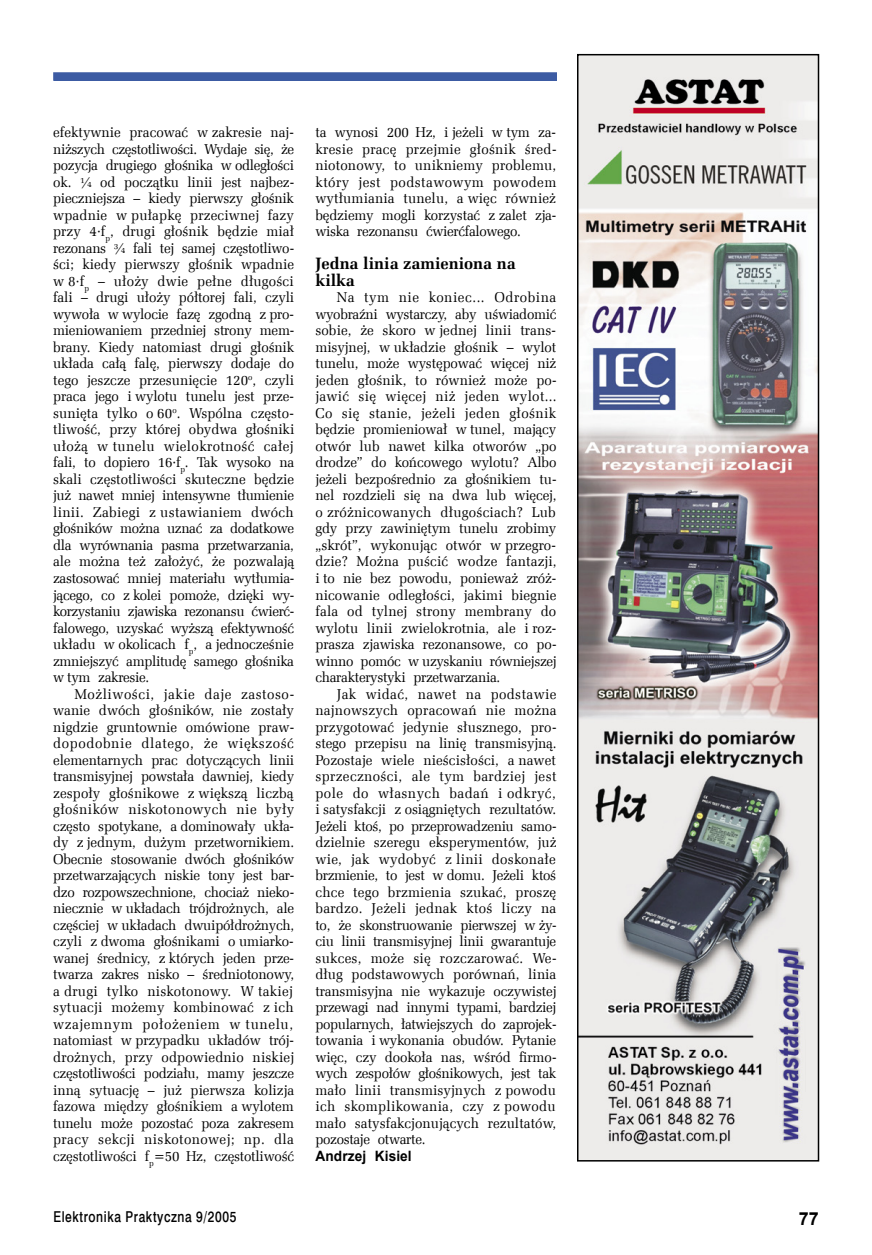
<style>
.page{position:relative;width:872px;height:1255px;background:#fff}
.page>*{position:absolute;margin:0;border:0;box-sizing:border-box;transform-origin:0 0}
.t1{font:700 18px "Arial";color:#000}
.t2{font:700 16.5px/16.5px "Zapf Ellipt EU";color:#000}
.t3{font:15px "Swis 721 Md EU";letter-spacing:.05em;color:#000;scale:.8 1}
.t4{font:14.25px/16.5px "Zapf Ellipt EU";letter-spacing:-.025em;color:#000;text-align:justify;scale:.96 1}
.t5{font:700 14.25px "Arial";letter-spacing:.005em;color:#000;scale:.96 1}
</style>
<div class="page">
<div style="left:54px;top:73px;width:679px;height:7px;background:#3c5ba3"></div>
<div style="left:53px;top:72px;width:681px;height:9px;border:2px solid #3c5ba3"></div>
<div style="left:556px;top:46px;width:290px;height:75px;background:#fff"></div>
<img style="left:580px;top:57px;width:236px;height:1101px">
<div style="left:577px;top:54px;width:242px;height:1107px;border:2px solid #000"></div>
<p class="t4" style="left:53px;top:124px;width:253px">efektywnie pracować w zakresie naj&shy;niższych częstotliwości. Wydaje się, że pozycja drugiego głośnika w odległości ok. ¼ od początku linii jest najbez&shy;pieczniejsza – kiedy pierwszy głośnik wpadnie w pułapkę przeciwnej fazy przy 4·f<sub>p</sub>, drugi głośnik będzie miał rezonans ¾ fali tej samej częstotliwo&shy;ści; kiedy pierwszy głośnik wpadnie w 8·f<sub>p</sub> – ułoży dwie pełne długości fali – drugi ułoży półtorej fali, czyli wywoła w wylocie fazę zgodną z pro&shy;mieniowaniem przedniej strony mem&shy;brany. Kiedy natomiast drugi głośnik układa całą falę, pierwszy dodaje do tego jeszcze przesunięcie 120<sup>o</sup>, czyli praca jego i wylotu tunelu jest prze&shy;sunięta tylko o 60<sup>o</sup>. Wspólna często&shy;tliwość, przy której obydwa głośniki ułożą w tunelu wielokrotność całej fali, to dopiero 16·f<sub>p</sub>. Tak wysoko na skali częstotliwości skuteczne będzie już nawet mniej intensywne tłumienie linii. Zabiegi z ustawianiem dwóch głośników można uznać za dodatkowe dla wyrównania pasma przetwarzania, ale można też założyć, że pozwalają zastosować mniej materiału wytłumia&shy;jącego, co z kolei pomoże, dzięki wy&shy;korzystaniu zjawiska rezonansu ćwierć&shy;falowego, uzyskać wyższą efektywność układu w okolicach f<sub>p</sub>, a jednocześnie zmniejszyć amplitudę samego głośnika w tym zakresie.</p>
<p class="t4" style="left:53px;top:685px;width:253px;text-indent:21px">Możliwości, jakie daje zastoso&shy;wanie dwóch głośników, nie zostały nigdzie gruntownie omówione praw&shy;dopodobnie dlatego, że większość elementarnych prac dotyczących linii transmisyjnej powstała dawniej, kiedy zespoły głośnikowe z większą liczbą głośników niskotonowych nie były często spotykane, a dominowały ukła&shy;dy z jednym, dużym przetwornikiem.<br>Obecnie stosowanie dwóch głośników przetwarzających niskie tony jest bar&shy;dzo rozpowszechnione, chociaż nieko&shy;niecznie w układach trójdrożnych, ale częściej w układach dwuipółdrożnych, czyli z dwoma głośnikami o umiarko&shy;wanej średnicy, z których jeden prze&shy;twarza zakres nisko – średniotonowy, a drugi tylko niskotonowy. W takiej sytuacji możemy kombinować z ich wzajemnym położeniem w tunelu, natomiast w przypadku układów trój&shy;drożnych, przy odpowiednio niskiej częstotliwości podziału, mamy jeszcze inną sytuację – już pierwsza kolizja fazowa między głośnikiem a wylotem tunelu może pozostać poza zakresem pracy sekcji niskotonowej; np. dla częstotliwości f<sub>p</sub>=50 Hz, częstotliwość</p>
<p class="t4" style="left:315px;top:124px;width:252px">ta wynosi 200 Hz, i jeżeli w tym za&shy;kresie pracę przejmie głośnik śred&shy;niotonowy, to unikniemy problemu, który jest podstawowym powodem wytłumiania tunelu, a więc również będziemy mogli korzystać z zalet zja&shy;wiska rezonansu ćwierćfalowego.</p>
<p class="t2" style="left:315px;top:256px;width:202px">Jedna linia zamieniona na kilka</p>
<p class="t4" style="left:315px;top:289px;width:253px;text-indent:21px">Na tym nie koniec... Odrobina wyobraźni wystarczy, aby uświadomić sobie, że skoro w jednej linii trans&shy;misyjnej, w układzie głośnik – wylot tunelu, może występować więcej niż jeden głośnik, to również może po&shy;jawić się więcej niż jeden wylot...<br>Co się stanie, jeżeli jeden głośnik będzie promieniował w tunel, mający otwór lub nawet kilka otworów „po drodze” do końcowego wylotu? Albo jeżeli bezpośrednio za głośnikiem tu&shy;nel rozdzieli się na dwa lub więcej, o zróżnicowanych długościach? Lub gdy przy zawiniętym tunelu zrobimy „skrót”, wykonując otwór w przegro&shy;dzie? Można puścić wodze fantazji, i to nie bez powodu, ponieważ zróż&shy;nicowanie odległości, jakimi biegnie fala od tylnej strony membrany do wylotu linii zwielokrotnia, ale i roz&shy;prasza zjawiska rezonansowe, co po&shy;winno pomóc w uzyskaniu równiejszej charakterystyki przetwarzania.</p>
<p class="t4" style="left:315px;top:685px;width:253px;text-indent:21px">Jak widać, nawet na podstawie najnowszych opracowań nie można przygotować jedynie słusznego, pro&shy;stego przepisu na linię transmisyjną.<br>Pozostaje wiele nieścisłości, a nawet sprzeczności, ale tym bardziej jest pole do własnych badań i odkryć, i satysfakcji z osiągniętych rezultatów.<br>Jeżeli ktoś, po przeprowadzeniu samo&shy;dzielnie szeregu eksperymentów, już wie, jak wydobyć z linii doskonałe brzmienie, to jest w domu. Jeżeli ktoś chce tego brzmienia szukać, proszę bardzo. Jeżeli jednak ktoś liczy na to, że skonstruowanie pierwszej w ży&shy;ciu linii transmisyjnej linii gwarantuje sukces, może się rozczarować. We&shy;dług podstawowych porównań, linia transmisyjna nie wykazuje oczywistej przewagi nad innymi typami, bardziej popularnych, łatwiejszych do zaprojek&shy;towania i wykonania obudów. Pytanie więc, czy dookoła nas, wśród firmo&shy;wych zespołów głośnikowych, jest tak mało linii transmisyjnych z powodu ich skomplikowania, czy z powodu mało satysfakcjonujących rezultatów, pozostaje otwarte.</p>
<p class="t5" style="left:315px;top:1146px;width:102px">Andrzej Kisiel</p>
<p class="t3" style="left:53px;top:1207px;width:230px">Elektronika Praktyczna 9/2005</p>
<p class="t1" style="left:798px;top:1206px;width:22px">77</p>
</div>
